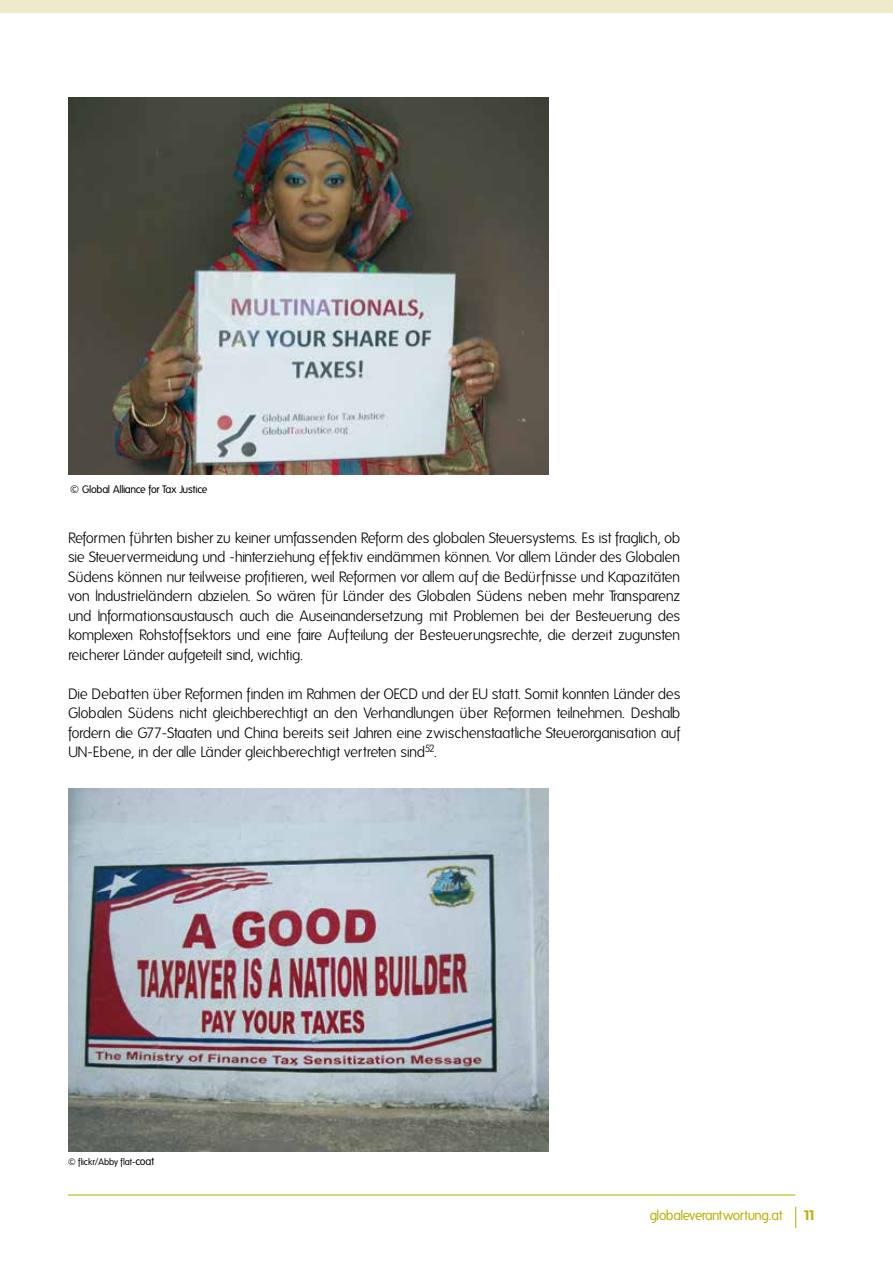
<style>
.page{position:relative;width:893px;height:1263px;background:#fff}
.page>*{position:absolute;margin:0;border:0;box-sizing:border-box;transform-origin:0 0}
.t1{font:300 15px/19.5px "Folks";letter-spacing:-.03em;color:#000;text-align:justify}
.t2{font:13.5px "Folks";letter-spacing:-.035em;color:#b8b308}
.t3{font:700 13.5px "Folks";color:#b8b308}
.t4{font:10.5px "Folks";letter-spacing:-.025em;color:#000}
.t5{font:9px "Folks";letter-spacing:.01em;color:#000}
.s1{font-size:10.5px}
</style>
<div class="page">
<div style="left:0;top:0;width:893px;height:13px;background:#edebca"></div>
<svg style="left:795px;top:1206px;width:1px;height:22px"></svg>
<hr style="left:68px;top:1194px;width:727px;height:1px;background:#b8b308">
<img style="left:68px;top:98px;width:481px;height:377px">
<img style="left:68px;top:789px;width:481px;height:362px">
<p class="t4" style="left:70px;top:484px;width:139px">© Global Alliance for Tax Justice</p>
<p class="t1" style="left:68px;top:528px;width:614px">Reformen führten bisher zu keiner umfassenden Reform des globalen Steuersystems. Es ist fraglich, ob sie Steuervermeidung und -hinterziehung effektiv eindämmen können. Vor allem Länder des Globalen Südens können nur teilweise profitieren, weil Reformen vor allem auf die Bedürfnisse und Kapazitäten von Industrieländern abzielen. So wären für Länder des Globalen Südens neben mehr Transparenz und Informationsaustausch auch die Auseinandersetzung mit Problemen bei der Besteuerung des komplexen Rohstoffsektors und eine faire Aufteilung der Besteuerungsrechte, die derzeit zugunsten reicherer Länder aufgeteilt sind, wichtig.</p>
<p class="t1" style="left:68px;top:684px;width:614px">Die Debatten über Reformen finden im Rahmen der OECD und der EU statt. Somit konnten Länder des Globalen Südens nicht gleichberechtigt an den Verhandlungen über Reformen teilnehmen. Deshalb fordern die G77-Staaten und China bereits seit Jahren eine zwischenstaatliche Steuerorganisation auf UN-Ebene, in der alle Länder gleichberechtigt vertreten sind<sup>52</sup>.</p>
<p class="t5" style="left:68px;top:1157px;width:88px">© flickr/Abby flat-<span class="s1">coat</span></p>
<p class="t2" style="left:650px;top:1208px;width:134px">globaleverantwortung.at</p>
<p class="t3" style="left:804px;top:1208px;width:12px">11</p>
</div>
